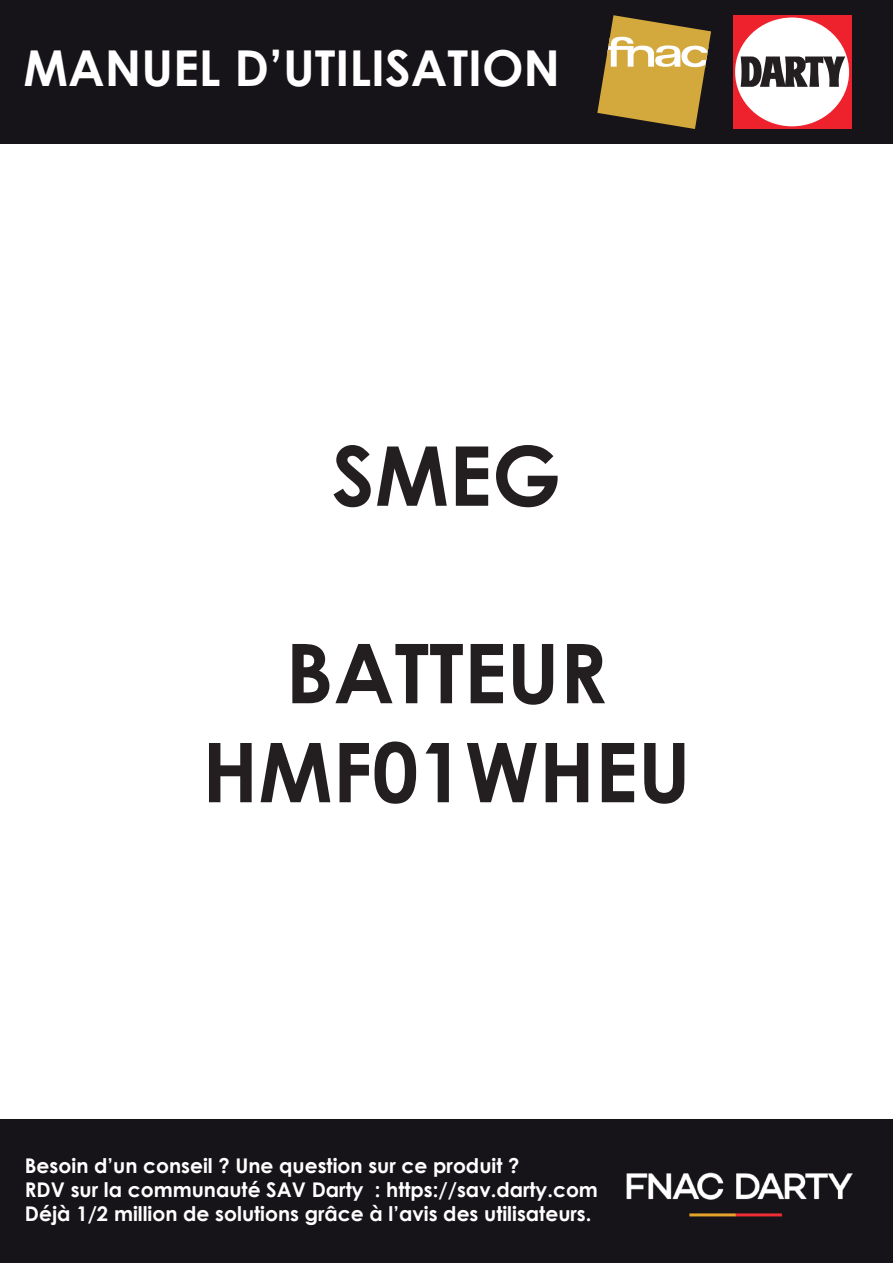
<style>
.page{position:relative;width:893px;height:1263px;background:#fff}
.page>*{position:absolute;margin:0;border:0;box-sizing:border-box;transform-origin:0 0}
.t1{font:700 82.5px/99px "Century Gothic";color:#231f20;text-align:center}
.t2{font:700 49.5px "Century Gothic";color:#fff}
.t3{font:700 20.25px/24px "Century Gothic";color:#fff}
</style>
<div class="page">
<div style="left:0;top:1119px;width:893px;height:144px;background:#171419"></div>
<img style="left:626px;top:1172px;width:227px;height:45px">
<div style="left:0;top:0;width:893px;height:144px;background:#171419"></div>
<div style="left:733px;top:15px;width:119px;height:114px;background:#ee222d"></div>
<div style="left:735px;top:18px;width:114px;height:108px;background:#fff;border-radius:50%"></div>
<svg style="left:741px;top:57px;width:104px;height:30px"></svg>
<svg style="left:597px;top:15px;width:114px;height:114px"></svg>
<h2 class="t2" style="left:24px;top:30px;width:538px">MANUEL D’UTILISATION</h2>
<h1 class="t1" style="left:332px;top:423px;width:231px">SMEG</h1>
<h1 class="t1" style="left:202px;top:620px;width:490px">BATTEUR<br>HMF01WHEU</h1>
<p class="t3" style="left:25px;top:1152px;width:575px">Besoin d’un conseil ? Une question sur ce produit ?<br>RDV sur la communauté SAV Darty : https://sav.darty.com<br>Déjà 1/2 million de solutions grâce à l’avis des utilisateurs.</p>
</div>
